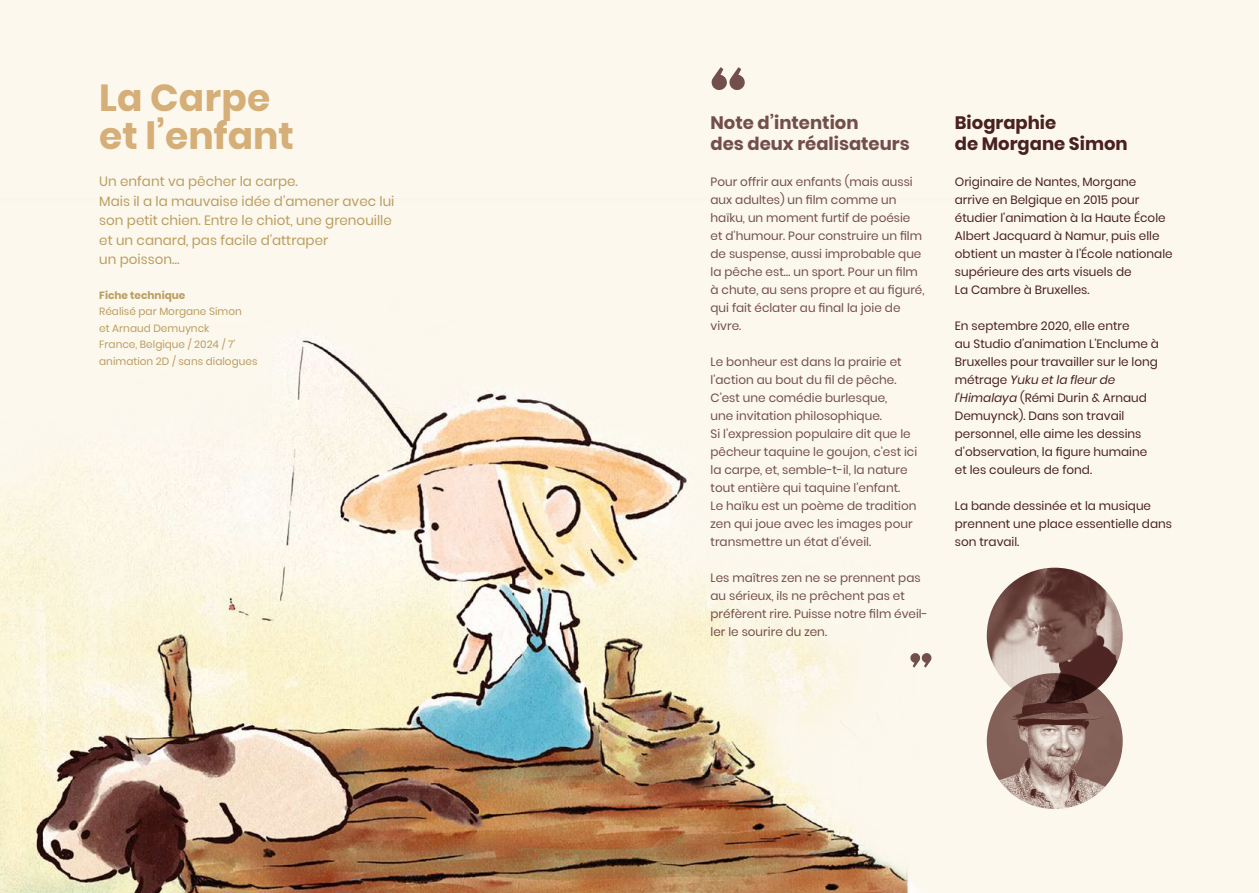
<style>
.page{position:relative;width:1259px;height:893px;background:#fcf8ee}
.page>*{position:absolute;margin:0;border:0;box-sizing:border-box;transform-origin:0 0}
.t1{font:700 37.5px/37.5px "Poppins";color:#d5ae78}
.t2{font:700 18px/21px "Poppins";color:#734f4b}
.t3{font:700 18px/21px "Poppins";color:#49211f}
.t4{font:13.5px/19.5px "Poppins";color:#bb9d5f}
.t5{font:12px/18px "Poppins";color:#734f4b}
.t6{font:12px/18px "Poppins";color:#49211f}
.t7{font:10.5px/16.5px "Poppins";color:#bb9d5f}
.t8{font:700 10.5px "Poppins";color:#bb9d5f}
.s1{font-style:italic}
</style>
<div class="page">
<img style="left:0;top:340px;width:1032px;height:553px">
<svg style="left:711px;top:67px;width:34px;height:23px"></svg>
<svg style="left:910px;top:652px;width:22px;height:16px"></svg>
<img style="left:986px;top:568px;width:136px;height:136px;border-radius:68px">
<img style="left:986px;top:673px;width:136px;height:136px;border-radius:68px">
<h1 class="t1" style="left:99px;top:80px;width:196px">La Carpe et l’enfant</h1>
<p class="t4" style="left:99px;top:172px;width:297px">Un enfant va pêcher la carpe.<br>Mais il a la mauvaise idée d’amener avec lui son petit chien. Entre le chiot, une grenouille et un canard, pas facile d’attraper<br>un poisson…</p>
<p class="t8" style="left:99px;top:289px;width:88px">Fiche technique</p>
<p class="t7" style="left:99px;top:304px;width:160px">Réalisé par Morgane Simon<br>et Arnaud Demuynck<br>France, Belgique / 2024 / 7' animation 2D / sans dialogues</p>
<h2 class="t2" style="left:710px;top:112px;width:201px">Note d’intention<br>des deux réalisateurs</h2>
<p class="t5" style="left:710px;top:172px;width:215px">Pour offrir aux enfants (mais aussi aux adultes) un film comme un haïku, un moment furtif de poésie et d’humour. Pour construire un film de suspense, aussi improbable que la pêche est… un sport. Pour un film à chute, au sens propre et au figuré, qui fait éclater au final la joie de vivre.</p>
<p class="t5" style="left:710px;top:352px;width:208px">Le bonheur est dans la prairie et l’action au bout du fil de pêche.<br>C’est une comédie burlesque,<br>une invitation philosophique.<br>Si l’expression populaire dit que le pêcheur taquine le goujon, c’est ici la carpe, et, semble-t-il, la nature tout entière qui taquine l’enfant.<br>Le haïku est un poème de tradition zen qui joue avec les images pour transmettre un état d’éveil.</p>
<p class="t5" style="left:710px;top:568px;width:219px">Les maîtres zen ne se prennent pas au sérieux, ils ne prêchent pas et préfèrent rire. Puisse notre film éveil&shy;ler le sourire du zen.</p>
<h2 class="t3" style="left:955px;top:112px;width:174px">Biographie<br>de Morgane Simon</h2>
<p class="t6" style="left:955px;top:172px;width:219px">Originaire de Nantes, Morgane arrive en Belgique en 2015 pour étudier l’animation à la Haute École<br>Albert Jacquard à Namur, puis elle obtient un master à l’École nationale supérieure des arts visuels de<br>La Cambre à Bruxelles.</p>
<p class="t6" style="left:955px;top:316px;width:206px">En septembre 2020, elle entre<br>au Studio d’animation L’Enclume à<br>Bruxelles pour travailler sur le long métrage <span class="s1">Yuku et la fleur de l’Himalaya</span> (Rémi Durin &amp; Arnaud<br>Demuynck). Dans son travail personnel, elle aime les dessins d’observation, la figure humaine et les couleurs de fond.</p>
<p class="t6" style="left:955px;top:496px;width:219px">La bande dessinée et la musique prennent une place essentielle dans son travail.</p>
</div>
